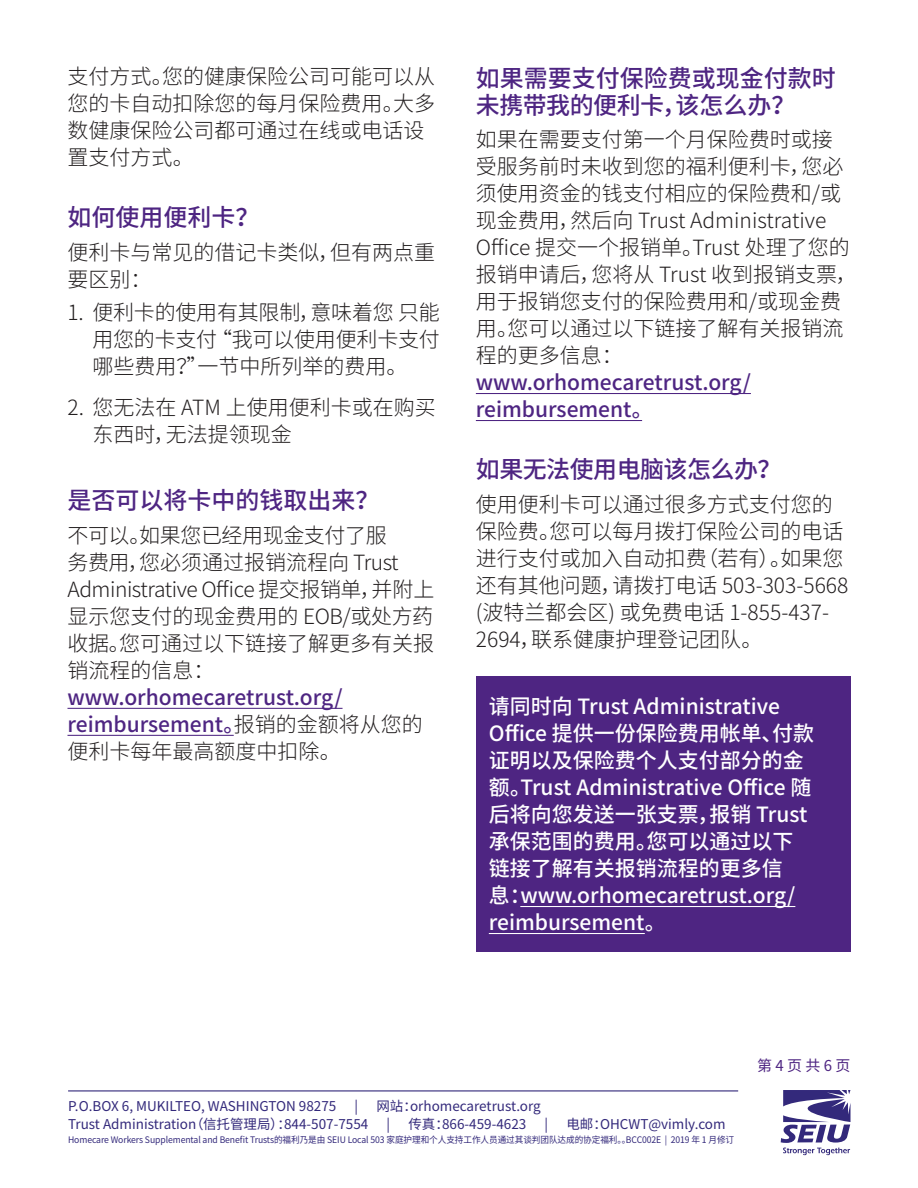
<style>
.page{position:relative;width:918px;height:1188px;background:#fff}
.page>*{position:absolute;margin:0;border:0;box-sizing:border-box;transform-origin:0 0}
.content_header{font:500 24px/27px "Noto Sans CJ Ksc";color:#4e2582}
.content_header-2{font:500 24px "Noto Sans CJ Ksc";letter-spacing:-.02em;color:#4e2582}
.content_header-3{font:300 21px/27px "Noto Sans CJ Ksc";color:#231f20}
.content_header-4{font:500 21px/27px "Noto Sans CJ Ksc";color:#fff}
.t1{font:15px "Noto Sans CJ Ksc";color:#4e2582}
.t2{font:13.5px "Noto Sans CJ Ksc";color:#33297b}
.t3{font:9px "Noto Sans CJ Ksc";letter-spacing:-.01em;color:#33297b;scale:.96 1}
.s1{font-weight:500;color:#4e2582}
</style>
<div class="page">
<div style="left:476px;top:676px;width:374px;height:275px;background:#4e2582"></div>
<hr style="left:68px;top:708px;width:275px;height:1px;background:#4e2582">
<hr style="left:68px;top:735px;width:166px;height:1px;background:#4e2582">
<hr style="left:476px;top:393px;width:275px;height:1px;background:#4e2582">
<hr style="left:476px;top:420px;width:166px;height:1px;background:#4e2582">
<hr style="left:520px;top:906px;width:275px;height:1px;background:#fff">
<hr style="left:489px;top:933px;width:156px;height:1px;background:#fff">
<svg style="left:781px;top:1090px;width:70px;height:65px"></svg>
<hr style="left:68px;top:1090px;width:670px;height:1px;background:#33297b">
<p class="content_header-3" style="left:68px;top:63px;width:369px">支付方式。您的健康保险公司可能可以从您的卡自动扣除您的每月保险费用。大多数健康保险公司都可通过在线或电话设置支付方式。</p>
<p class="content_header" style="left:68px;top:204px;width:193px">如何使用便利卡？</p>
<p class="content_header-3" style="left:68px;top:239px;width:369px">便利卡与常见的借记卡类似，但有两点重要区别：</p>
<p class="content_header-3" style="left:92px;top:300px;width:349px;text-align:justify;text-indent:-25px">1. 便利卡的使用有其限制，意味着您 只能用您的卡支付 “我可以使用便利卡支付哪些费用？”一节中所列举的费用。</p>
<p class="content_header-3" style="left:92px;top:394px;width:345px;text-indent:-25px">2. 您无法在 ATM 上使用便利卡或在购买东西时，无法提领现金</p>
<p class="content_header" style="left:68px;top:488px;width:313px">是否可以将卡中的钱取出来？</p>
<p class="content_header-3" style="left:68px;top:522px;width:369px">不可以。如果您已经用现金支付了服<br>务费用，您必须通过报销流程向 Trust<br>Administrative Office 提交报销单，并附上显示您支付的现金费用的 EOB/或处方药收据。您可通过以下链接了解更多有关报销流程的信息：<span class="s1">www.orhomecaretrust.org/ reimbursement。</span>报销的金额将从您的便利卡每年最高额度中扣除。</p>
<p class="content_header" style="left:476px;top:65px;width:361px">如果需要支付保险费或现金付款时未携带我的便利卡，该怎么办？</p>
<p class="content_header-3" style="left:476px;top:127px;width:382px">如果在需要支付第一个月保险费时或接受服务前时未收到您的福利便利卡，您必须使用资金的钱支付相应的保险费和/或现金费用，然后向 Trust Administrative<br>Office 提交一个报销单。Trust 处理了您的报销申请后，您将从 Trust 收到报销支票，用于报销您支付的保险费用和/或现金费用。您可以通过以下链接了解有关报销流程的更多信息：<span class="s1">www.orhomecaretrust.org/ reimbursement。</span></p>
<p class="content_header-2" style="left:476px;top:456px;width:307px">如果无法使用电脑该怎么办？</p>
<p class="content_header-3" style="left:476px;top:491px;width:374px">使用便利卡可以通过很多方式支付您的保险费。您可以每月拨打保险公司的电话进行支付或加入自动扣费（若有）。如果您还有其他问题，请拨打电话 503-303-5668 (波特兰都会区) 或免费电话 1-855-437-<br>2694，联系健康护理登记团队。</p>
<p class="content_header-4" style="left:489px;top:694px;width:327px">请同时向 Trust Administrative<br>Office 提供一份保险费用帐单、付款证明以及保险费个人支付部分的金额。Trust Administrative Office 随后将向您发送一张支票，报销 Trust承保范围的费用。您可以通过以下链接了解有关报销流程的更多信<br>息：www.orhomecaretrust.org/ reimbursement。</p>
<p class="t1" style="left:757px;top:1057px;width:95px">第 4 页 共 6 页</p>
<p class="t2" style="left:68px;top:1098px;width:270px">P.O.BOX 6, MUKILTEO, WASHINGTON 98275</p>
<p class="t2" style="left:355px;top:1098px;width:5px">|</p>
<p class="t2" style="left:376px;top:1098px;width:166px">网站：orhomecaretrust.org</p>
<p class="t2" style="left:68px;top:1117px;width:302px">Trust Administration（信托管理局）：844-507-7554</p>
<p class="t2" style="left:387px;top:1117px;width:5px">|</p>
<p class="t2" style="left:408px;top:1117px;width:120px">传真：866-459-4623</p>
<p class="t2" style="left:545px;top:1117px;width:5px">|</p>
<p class="t2" style="left:566px;top:1117px;width:161px">电邮：OHCWT@vimly.com</p>
<p class="t3" style="left:68px;top:1135px;width:695px">Homecare Workers Supplemental and Benefit Trusts的福利乃是由 SEIU Local 503 家庭护理和个人支持工作人员通过其谈判团队达成的协定福利。。BCC002E | 2019 年 1 月修订</p>
</div>
